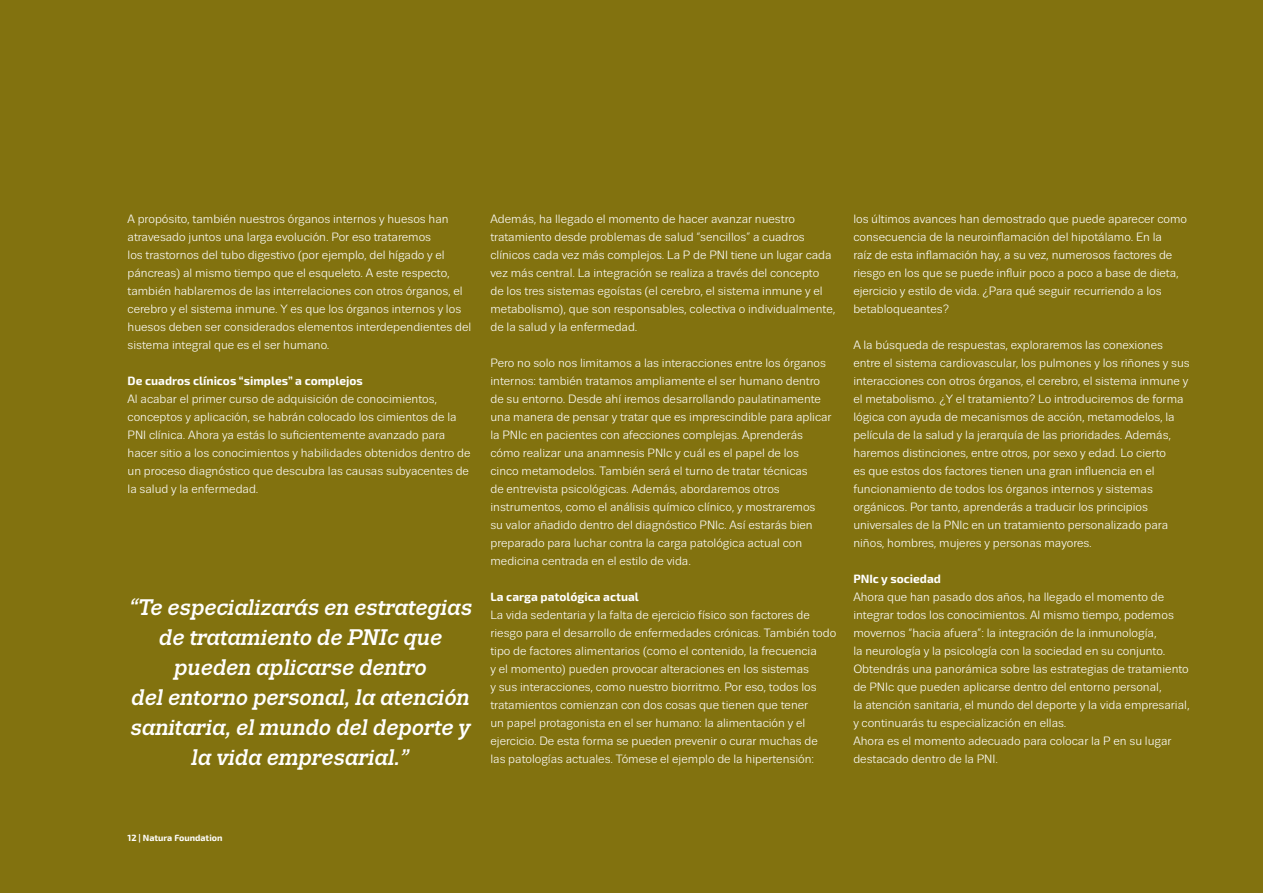
<style>
.page{position:relative;width:1263px;height:893px;background:#82720f}
.page>*{position:absolute;margin:0;border:0;box-sizing:border-box;transform-origin:0 0}
.t1{font:italic 500 22.5px/30px "Trivia Slab";color:#fff;text-align:center}
.t2{font:12px/18px "Trivia Sans";color:#fff}
.t3{font:700 12px "Exo 2";color:#fff}
.t4{font:700 9px "Exo 2";color:#fff}
</style>
<div class="page">
<p class="t2" style="left:128px;top:210px;width:345px">A propósito, también nuestros órganos internos y huesos han atravesado juntos una larga evolución. Por eso trataremos<br>los trastornos del tubo digestivo (por ejemplo, del hígado y el páncreas) al mismo tiempo que el esqueleto. A este respecto, también hablaremos de las interrelaciones con otros órganos, el cerebro y el sistema inmune. Y es que los órganos internos y los huesos deben ser considerados elementos interdependientes del sistema integral que es el ser humano.</p>
<p class="t3" style="left:128px;top:374px;width:237px">De cuadros clínicos “simples” a complejos</p>
<p class="t2" style="left:128px;top:390px;width:344px">Al acabar el primer curso de adquisición de conocimientos, conceptos y aplicación, se habrán colocado los cimientos de la PNI clínica. Ahora ya estás lo suficientemente avanzado para hacer sitio a los conocimientos y habilidades obtenidos dentro de un proceso diagnóstico que descubra las causas subyacentes de la salud y la enfermedad.</p>
<h1 class="t1" style="left:129px;top:593px;width:345px">“Te especializarás en estrategias de tratamiento de PNIc que pueden aplicarse dentro<br>del entorno personal, la atención sanitaria, el mundo del deporte y la vida empresarial.”</h1>
<p class="t2" style="left:490px;top:210px;width:346px">Además, ha llegado el momento de hacer avanzar nuestro tratamiento desde problemas de salud “sencillos” a cuadros clínicos cada vez más complejos. La P de PNI tiene un lugar cada vez más central. La integración se realiza a través del concepto de los tres sistemas egoístas (el cerebro, el sistema inmune y el metabolismo), que son responsables, colectiva o individualmente, de la salud y la enfermedad.</p>
<p class="t2" style="left:490px;top:354px;width:343px">Pero no solo nos limitamos a las interacciones entre los órganos internos: también tratamos ampliamente el ser humano dentro de su entorno. Desde ahí iremos desarrollando paulatinamente una manera de pensar y tratar que es imprescindible para aplicar la PNIc en pacientes con afecciones complejas. Aprenderás cómo realizar una anamnesis PNIc y cuál es el papel de los<br>cinco metamodelos. También será el turno de tratar técnicas<br>de entrevista psicológicas. Además, abordaremos otros instrumentos, como el análisis químico clínico, y mostraremos<br>su valor añadido dentro del diagnóstico PNIc. Así estarás bien preparado para luchar contra la carga patológica actual con medicina centrada en el estilo de vida.</p>
<p class="t3" style="left:490px;top:590px;width:150px">La carga patológica actual</p>
<p class="t2" style="left:490px;top:606px;width:347px">La vida sedentaria y la falta de ejercicio físico son factores de riesgo para el desarrollo de enfermedades crónicas. También todo tipo de factores alimentarios (como el contenido, la frecuencia<br>y el momento) pueden provocar alteraciones en los sistemas<br>y sus interacciones, como nuestro biorritmo. Por eso, todos los tratamientos comienzan con dos cosas que tienen que tener<br>un papel protagonista en el ser humano: la alimentación y el ejercicio. De esta forma se pueden prevenir o curar muchas de<br>las patologías actuales. Tómese el ejemplo de la hipertensión:</p>
<p class="t2" style="left:853px;top:210px;width:335px">los últimos avances han demostrado que puede aparecer como consecuencia de la neuroinflamación del hipotálamo. En la<br>raíz de esta inflamación hay, a su vez, numerosos factores de riesgo en los que se puede influir poco a poco a base de dieta, ejercicio y estilo de vida. ¿Para qué seguir recurriendo a los betabloqueantes?</p>
<p class="t2" style="left:853px;top:336px;width:338px">A la búsqueda de respuestas, exploraremos las conexiones entre el sistema cardiovascular, los pulmones y los riñones y sus interacciones con otros órganos, el cerebro, el sistema inmune y el metabolismo. ¿Y el tratamiento? Lo introduciremos de forma lógica con ayuda de mecanismos de acción, metamodelos, la película de la salud y la jerarquía de las prioridades. Además, haremos distinciones, entre otros, por sexo y edad. Lo cierto<br>es que estos dos factores tienen una gran influencia en el funcionamiento de todos los órganos internos y sistemas orgánicos. Por tanto, aprenderás a traducir los principios universales de la PNIc en un tratamiento personalizado para niños, hombres, mujeres y personas mayores.</p>
<p class="t3" style="left:853px;top:572px;width:89px">PNIc y sociedad</p>
<p class="t2" style="left:853px;top:588px;width:338px">Ahora que han pasado dos años, ha llegado el momento de integrar todos los conocimientos. Al mismo tiempo, podemos movernos “hacia afuera”: la integración de la inmunología,<br>la neurología y la psicología con la sociedad en su conjunto.<br>Obtendrás una panorámica sobre las estrategias de tratamiento de PNIc que pueden aplicarse dentro del entorno personal,<br>la atención sanitaria, el mundo del deporte y la vida empresarial, y continuarás tu especialización en ellas.<br>Ahora es el momento adecuado para colocar la P en su lugar destacado dentro de la PNI.</p>
<p class="t4" style="left:128px;top:832px;width:96px">12 | Natura Foundation</p>
</div>
